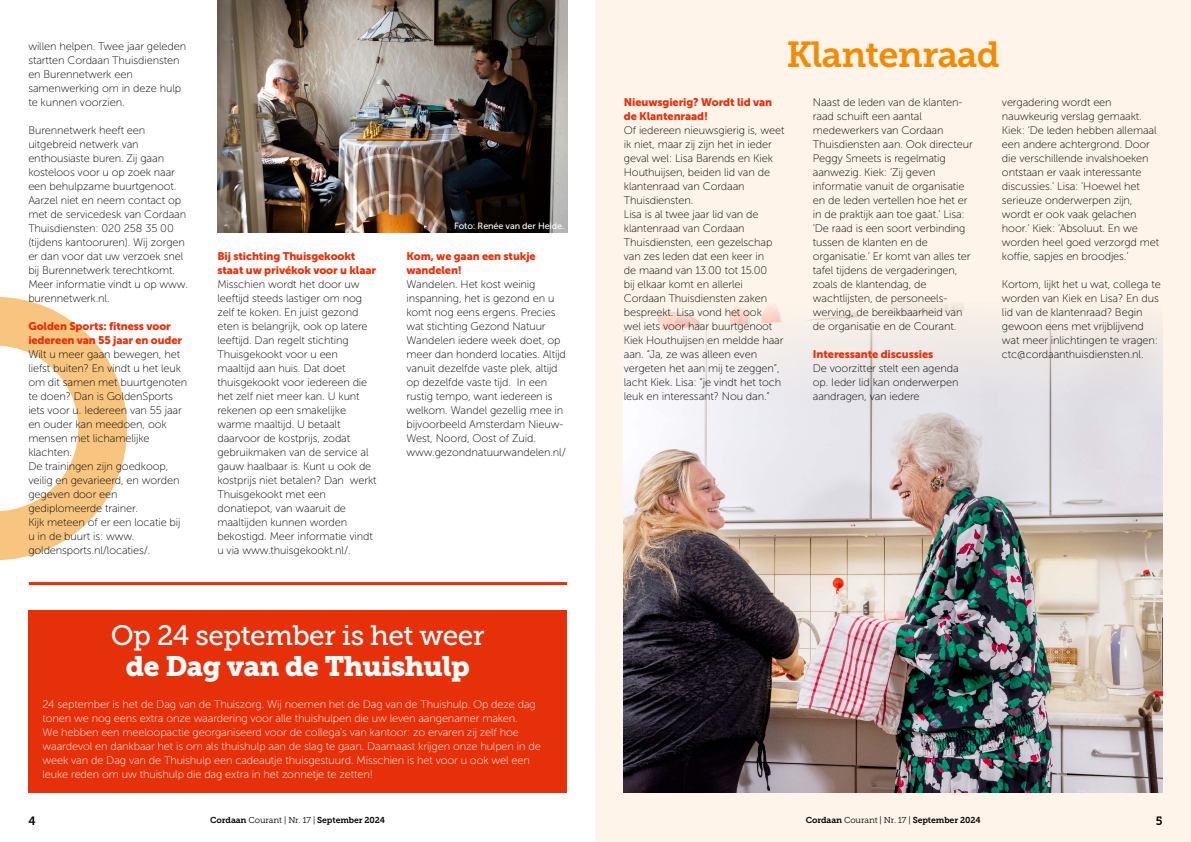
<style>
.page{position:relative;width:1191px;height:842px;background:#fff}
.page>*{position:absolute;margin:0;border:0;box-sizing:border-box;transform-origin:0 0}
.t1{font:36px "Museo Slab 700";letter-spacing:-.02em;color:#f28b00}
.t2{font:28px "Museo Slab 500";letter-spacing:-.02em;color:#fff}
.t3{font:28px "Museo Slab 900";letter-spacing:-.02em;color:#fff}
.t4{font:12px "Museo Slab 700";color:#000}
.t5{font:11px/14px "Museo Sans 100";letter-spacing:-.01em;color:#000}
.t6{font:11px/14px "Museo Sans 100";letter-spacing:-.01em;color:#fff}
.t7{font:11px/14px "Museo Sans 900";letter-spacing:-.01em;color:#e63009}
.t8{font:9px "Museo Sans 500";letter-spacing:-.01em;color:#fff}
.t9{font:8.6px "Museo Slab 700";letter-spacing:-.01em;color:#000}
.s1{font-family:"Museo Slab 300"}
</style>
<div class="page">
<div style="left:595px;top:0;width:596px;height:842px;background:#fef4e9"></div>
<svg style="left:0;top:297px;width:127px;height:263px"></svg>
<hr style="left:29px;top:582px;width:538px;height:3px;background:#e63009">
<img style="left:217px;top:0;width:350px;height:232px">
<div style="left:28px;top:610px;width:539px;height:182px;background:#e63009"></div>
<img style="left:624px;top:304px;width:538px;height:488px">
<p class="t5" style="left:28px;top:39px;width:159px">willen helpen. Twee jaar geleden startten Cordaan Thuisdiensten en Burennetwerk een samenwerking om in deze hulp te kunnen voorzien.</p>
<p class="t5" style="left:28px;top:123px;width:161px">Burennetwerk heeft een uitgebreid netwerk van enthousiaste buren. Zij gaan kosteloos voor u op zoek naar een behulpzame buurtgenoot.<br>Aarzel niet en neem contact op met de servicedesk van Cordaan<br>Thuisdiensten: 020 258 35 00 (tijdens kantooruren). Wij zorgen er dan voor dat uw verzoek snel bij Burennetwerk terechtkomt.<br>Meer informatie vindt u op www. burennetwerk.nl.</p>
<p class="t7" style="left:28px;top:319px;width:155px">Golden Sports: fitness voor iedereen van 55 jaar en ouder</p>
<p class="t5" style="left:28px;top:347px;width:160px">Wilt u meer gaan bewegen, het liefst buiten? En vindt u het leuk om dit samen met buurtgenoten te doen? Dan is GoldenSports iets voor u. Iedereen van 55 jaar en ouder kan meedoen, ook mensen met lichamelijke klachten.<br>De trainingen zijn goedkoop, veilig en gevarieerd, en worden gegeven door een gediplomeerde trainer.<br>Kijk meteen of er een locatie bij u in de buurt is: www. goldensports.nl/locaties/.</p>
<p class="t7" style="left:217px;top:249px;width:160px">Bij stichting Thuisgekookt staat uw privékok voor u klaar</p>
<p class="t5" style="left:217px;top:277px;width:161px">Misschien wordt het door uw leeftijd steeds lastiger om nog zelf te koken. En juist gezond eten is belangrijk, ook op latere leeftijd. Dan regelt stichting<br>Thuisgekookt voor u een maaltijd aan huis. Dat doet thuisgekookt voor iedereen die het zelf niet meer kan. U kunt rekenen op een smakelijke warme maaltijd. U betaalt daarvoor de kostprijs, zodat gebruikmaken van de service al gauw haalbaar is. Kunt u ook de kostprijs niet betalen? Dan werkt<br>Thuisgekookt met een donatiepot, van waaruit de maaltijden kunnen worden bekostigd. Meer informatie vindt u via www.thuisgekookt.nl/.</p>
<p class="t8" style="left:454px;top:221px;width:112px">Foto: Renée van der Heide.</p>
<p class="t7" style="left:406px;top:249px;width:131px">Kom, we gaan een stukje wandelen!</p>
<p class="t5" style="left:406px;top:278px;width:161px">Wandelen. Het kost weinig inspanning, het is gezond en u komt nog eens ergens. Precies wat stichting Gezond Natuur<br>Wandelen iedere week doet, op meer dan honderd locaties. Altijd vanuit dezelfde vaste plek, altijd op dezelfde vaste tijd. In een rustig tempo, want iedereen is welkom. Wandel gezellig mee in bijvoorbeeld Amsterdam Nieuw-<br>West, Noord, Oost of Zuid. www.gezondnatuurwandelen.nl/</p>
<h2 class="t2" style="left:111px;top:620px;width:375px">Op 24 september is het weer</h2>
<h2 class="t3" style="left:126px;top:650px;width:345px">de Dag van de Thuishulp</h2>
<p class="t6" style="left:43px;top:697px;width:500px">24 september is het de Dag van de Thuiszorg. Wij noemen het de Dag van de Thuishulp. Op deze dag tonen we nog eens extra onze waardering voor alle thuishulpen die uw leven aangenamer maken.<br>We hebben een meeloopactie georganiseerd voor de collega's van kantoor: zo ervaren zij zelf hoe waardevol en dankbaar het is om als thuishulp aan de slag te gaan. Daarnaast krijgen onze hulpen in de week van de Dag van de Thuishulp een cadeautje thuisgestuurd. Misschien is het voor u ook wel een leuke reden om uw thuishulp die dag extra in het zonnetje te zetten!</p>
<h1 class="t1" style="left:786px;top:34px;width:215px">Klantenraad</h1>
<p class="t7" style="left:624px;top:95px;width:150px">Nieuwsgierig? Wordt lid van de Klantenraad!</p>
<p class="t5" style="left:624px;top:123px;width:162px">Of iedereen nieuwsgierig is, weet ik niet, maar zij zijn het in ieder geval wel: Lisa Barends en Kiek<br>Houthuijsen, beiden lid van de klantenraad van Cordaan<br>Thuisdiensten.<br>Lisa is al twee jaar lid van de klantenraad van Cordaan<br>Thuisdiensten, een gezelschap van zes leden dat een keer in<br>de maand van 13.00 tot 15.00<br>bij elkaar komt en allerlei<br>Cordaan Thuisdiensten zaken bespreekt. Lisa vond het ook<br>wel iets voor haar buurtgenoot<br>Kiek Houthuijsen en meldde haar aan. “Ja, ze was alleen even vergeten het aan mij te zeggen”, lacht Kiek. Lisa: “je vindt het toch leuk en interessant? Nou dan.”</p>
<p class="t5" style="left:813px;top:95px;width:161px">Naast de leden van de klanten&shy;raad schuift een aantal medewerkers van Cordaan<br>Thuisdiensten aan. Ook directeur<br>Peggy Smeets is regelmatig aanwezig. Kiek: ‘Zij geven informatie vanuit de organisatie en de leden vertellen hoe het er in de praktijk aan toe gaat.’ Lisa: ‘De raad is een soort verbinding tussen de klanten en de organisatie.’ Er komt van alles ter tafel tijdens de vergaderingen, zoals de klantendag, de wachtlijsten, de personeels&shy;werving, de bereikbaarheid van de organisatie en de Courant.</p>
<p class="t7" style="left:813px;top:347px;width:122px">Interessante discussies</p>
<p class="t5" style="left:813px;top:361px;width:147px;text-align:justify">De voorzitter stelt een agenda op. Ieder lid kan onderwerpen aandragen, van iedere</p>
<p class="t5" style="left:1002px;top:95px;width:159px">vergadering wordt een nauwkeurig verslag gemaakt.<br>Kiek: ‘De leden hebben allemaal een andere achtergrond. Door die verschillende invalshoeken ontstaan er vaak interessante discussies.’ Lisa: ‘Hoewel het serieuze onderwerpen zijn, wordt er ook vaak gelachen hoor.’ Kiek: ‘Absoluut. En we worden heel goed verzorgd met koffie, sapjes en broodjes.’</p>
<p class="t5" style="left:1002px;top:277px;width:160px">Kortom, lijkt het u wat, collega te worden van Kiek en Lisa? En dus lid van de klantenraad? Begin gewoon eens met vrijblijvend wat meer inlichtingen te vragen: ctc@cordaanthuisdiensten.nl.</p>
<p class="t4" style="left:29px;top:814px;width:9px">4</p>
<p class="t9" style="left:210px;top:815px;width:176px">Cordaan <span class="s1">Courant | Nr. 17 |</span> September 2024</p>
<p class="t9" style="left:805px;top:815px;width:176px">Cordaan <span class="s1">Courant | Nr. 17 |</span> September 2024</p>
<p class="t4" style="left:1155px;top:814px;width:8px">5</p>
</div>
